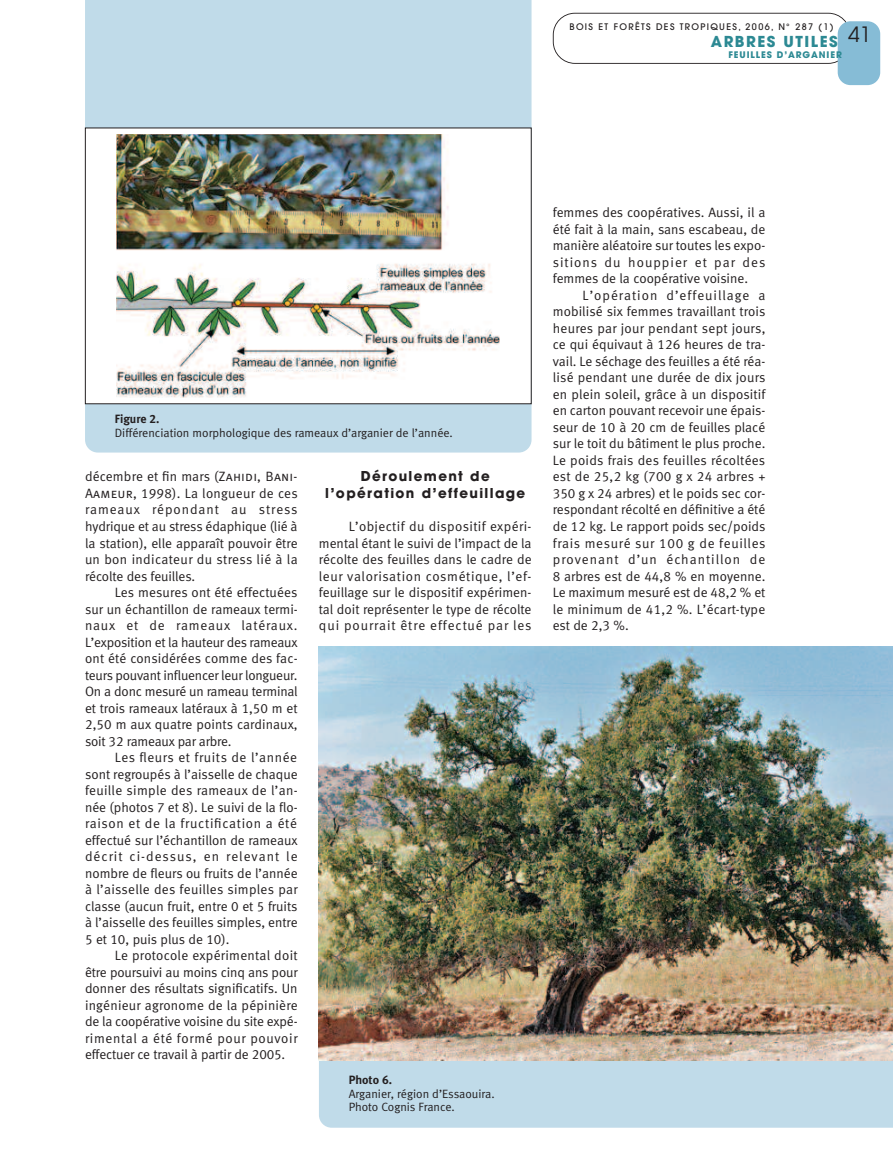
<style>
.page{position:relative;width:893px;height:1149px;background:#fff}
.page>*{position:absolute;margin:0;border:0;box-sizing:border-box;transform-origin:0 0}
.t1{font:700 15px "Avant Garde";letter-spacing:.1em;color:#2c8993}
.t2{font:13.5px/16.5px "Meta Normal LF";color:#231f20;text-align:justify}
.t3{font:700 13.5px/16.5px "Avant Garde";letter-spacing:.1em;color:#231f20;text-align:center}
.t4{font:12px/13.5px "Meta Normal LF";color:#231f20}
.t5{font:12px "Meta Bold LF";color:#231f20}
.t6{font:500 9px "Avant Garde";letter-spacing:.15em;color:#231f20}
.t7{font:700 9px "Avant Garde";letter-spacing:.1em;color:#2c8993}
.s1{font-family:"Meta Normal LF Caps"}
</style>
<div class="page">
<div style="left:85px;top:0;width:446px;height:452px;background:#c0dbe9"></div>
<div style="left:319px;top:1059px;width:574px;height:68px;background:#c0dbe9"></div>
<img style="left:319px;top:646px;width:574px;height:413px">
<div style="left:85px;top:128px;width:446px;height:275px;background:#fff"></div>
<img style="left:117px;top:134px;width:383px;height:263px">
<svg style="left:553px;top:13px;width:294px;height:51px"></svg>
<div style="left:838px;top:21px;width:42px;height:64px;background:#86bcd6;border-radius:13px"></div>
<p class="t6" style="left:569px;top:23px;width:266px">BOIS ET FORÊTS DES TROPIQUES, 2006, N° 287 (1)</p>
<p class="t1" style="left:711px;top:36px;width:162px">ARBRES UTILES <sup>41</sup></p>
<p class="t7" style="left:728px;top:51px;width:115px">FEUILLES D’ARGANIER</p>
<p class="t5" style="left:115px;top:415px;width:46px">Figure 2.</p>
<p class="t4" style="left:115px;top:427px;width:340px">Différenciation morphologique des rameaux d’arganier de l’année.</p>
<p class="t2" style="left:85px;top:469px;width:214px">décembre et fin mars (<span class="s1">Zahidi, Bani-Aameur</span>, 1998). La longueur de ces rameaux répondant au stress hydrique et au stress édaphique (lié à la station), elle apparaît pouvoir être un bon indicateur du stress lié à la récolte des feuilles.</p>
<p class="t2" style="left:85px;top:585px;width:214px;text-indent:30px">Les mesures ont été effectuées sur un échantillon de rameaux termi&shy;naux et de rameaux latéraux.<br>L’exposition et la hauteur des rameaux ont été considérées comme des fac&shy;teurs pouvant influencer leur longueur.<br>On a donc mesuré un rameau terminal et trois rameaux latéraux à 1,50 m et 2,50 m aux quatre points cardinaux, soit 32 rameaux par arbre.</p>
<p class="t2" style="left:85px;top:750px;width:214px;text-indent:30px">Les fleurs et fruits de l’année sont regroupés à l’aisselle de chaque feuille simple des rameaux de l’an&shy;née (photos 7 et 8). Le suivi de la flo&shy;raison et de la fructification a été effectué sur l’échantillon de rameaux décrit ci-dessus, en relevant le nombre de fleurs ou fruits de l’année à l’aisselle des feuilles simples par classe (aucun fruit, entre 0 et 5 fruits à l’aisselle des feuilles simples, entre 5 et 10, puis plus de 10).</p>
<p class="t2" style="left:85px;top:948px;width:214px;text-indent:30px">Le protocole expérimental doit être poursuivi au moins cinq ans pour donner des résultats significatifs. Un ingénieur agronome de la pépinière de la coopérative voisine du site expé&shy;rimental a été formé pour pouvoir effectuer ce travail à partir de 2005.</p>
<p class="t3" style="left:325px;top:470px;width:202px">Déroulement de l’opération d’effeuillage</p>
<p class="t2" style="left:319px;top:519px;width:214px;text-indent:30px">L’objectif du dispositif expéri&shy;mental étant le suivi de l’impact de la récolte des feuilles dans le cadre de leur valorisation cosmétique, l’ef&shy;feuillage sur le dispositif expérimen&shy;tal doit représenter le type de récolte qui pourrait être effectué par les</p>
<p class="t5" style="left:349px;top:1075px;width:45px">Photo 6.</p>
<p class="t4" style="left:349px;top:1087px;width:148px">Arganier, région d’Essaouira.<br>Photo Cognis France.</p>
<p class="t2" style="left:553px;top:205px;width:214px">femmes des coopératives. Aussi, il a été fait à la main, sans escabeau, de manière aléatoire sur toutes les expo&shy;sitions du houppier et par des femmes de la coopérative voisine.</p>
<p class="t2" style="left:553px;top:288px;width:214px;text-indent:30px">L’opération d’effeuillage a mobilisé six femmes travaillant trois heures par jour pendant sept jours, ce qui équivaut à 126 heures de tra&shy;vail. Le séchage des feuilles a été réa&shy;lisé pendant une durée de dix jours en plein soleil, grâce à un dispositif en carton pouvant recevoir une épais&shy;seur de 10 à 20 cm de feuilles placé sur le toit du bâtiment le plus proche.<br>Le poids frais des feuilles récoltées est de 25,2 kg (700 g x 24 arbres + 350 g x 24 arbres) et le poids sec cor&shy;respondant récolté en définitive a été de 12 kg. Le rapport poids sec/poids frais mesuré sur 100 g de feuilles provenant d’un échantillon de 8 arbres est de 44,8 % en moyenne.<br>Le maximum mesuré est de 48,2 % et le minimum de 41,2 %. L’écart-type est de 2,3 %.</p>
</div>
